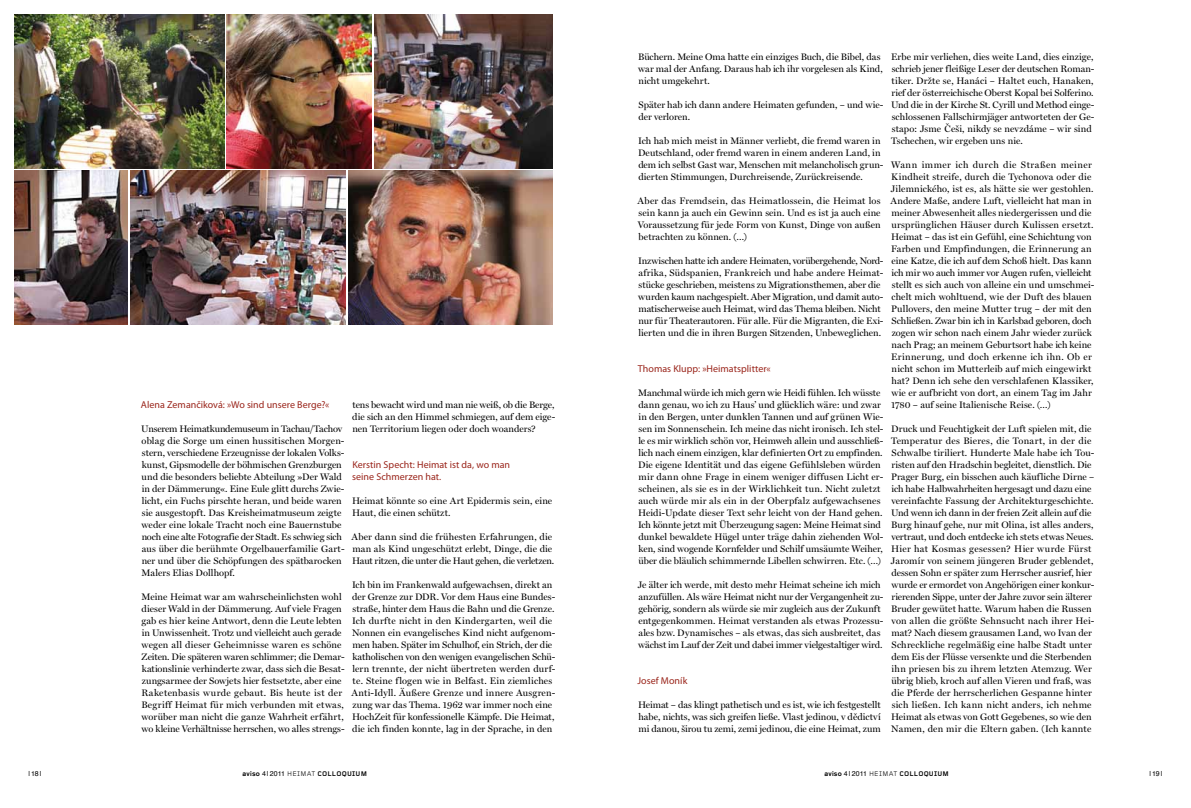
<style>
.page{position:relative;width:1191px;height:808px;background:#fff}
.page>*{position:absolute;margin:0;border:0;box-sizing:border-box;transform-origin:0 0}
.t1{font:10px/12px "Myriad Pro";color:#9a251b}
.t2{font:9.5px/12px "Miller Display Roman";letter-spacing:.005em;color:#000}
.t3{font:7px "Helvetica";letter-spacing:-.015em;color:#000}
.t4{font:700 7px "Foundry Gridnik";letter-spacing:.04em;color:#000}
.s1{font-family:"Akzidenz Grotesk BE";font-weight:500}
.s2{font-family:"Foundry Gridnik"}
</style>
<div class="page">
<img style="left:14px;top:14px;width:210px;height:154px">
<img style="left:227px;top:14px;width:144px;height:154px">
<img style="left:374px;top:14px;width:179px;height:154px">
<img style="left:14px;top:171px;width:114px;height:154px">
<img style="left:130px;top:171px;width:216px;height:154px">
<img style="left:349px;top:171px;width:204px;height:154px">
<p class="t1" style="left:141px;top:398px;width:190px">Alena Zemančiková: »Wo sind unsere Berge?«</p>
<p class="t2" style="left:141px;top:423px;width:205px">Unserem Heimatkundemuseum in Tachau/Tachov oblag die Sorge um einen hussitischen Morgen&shy;stern, verschiedene Erzeugnisse der lokalen Volks&shy;kunst, Gipsmodelle der böhmischen Grenzburgen und die besonders beliebte Abteilung »Der Wald in der Dämmerung«. Eine Eule glitt durchs Zwie&shy;licht, ein Fuchs pirschte heran, und beide waren sie ausgestopft. Das Kreisheimatmuseum zeigte weder eine lokale Tracht noch eine Bauernstube noch eine alte Fotografie der Stadt. Es schwieg sich aus über die berühmte Orgelbauerfamilie Gart&shy;ner und über die Schöpfungen des spätbarocken Malers Elias Dollhopf.</p>
<p class="t2" style="left:141px;top:591px;width:204px">Meine Heimat war am wahrscheinlichsten wohl dieser Wald in der Dämmerung. Auf viele Fragen gab es hier keine Antwort, denn die Leute lebten in Unwissenheit. Trotz und vielleicht auch gerade wegen all dieser Geheimnisse waren es schöne Zeiten. Die späteren waren schlimmer; die Demar&shy;kationslinie verhinderte zwar, dass sich die Besat&shy;zungsarmee der Sowjets hier festsetzte, aber eine Raketenbasis wurde gebaut. Bis heute ist der Begriff Heimat für mich verbunden mit etwas, worüber man nicht die ganze Wahrheit erfährt, wo kleine Verhältnisse herrschen, wo alles strengs-</p>
<p class="t2" style="left:352px;top:399px;width:204px;text-align:justify">tens bewacht wird und man nie weiß, ob die Berge, die sich an den Himmel schmiegen, auf dem eige&shy;nen Territorium liegen oder doch woanders?</p>
<p class="t1" style="left:352px;top:458px;width:159px">Kerstin Specht: Heimat ist da, wo man seine Schmerzen hat.</p>
<p class="t2" style="left:352px;top:495px;width:202px">Heimat könnte so eine Art Epidermis sein, eine<br>Haut, die einen schützt.</p>
<p class="t2" style="left:351px;top:531px;width:204px">Aber dann sind die frühesten Erfahrungen, die man als Kind ungeschützt erlebt, Dinge, die die<br>Haut ritzen, die unter die Haut gehen, die verletzen.</p>
<p class="t2" style="left:351px;top:579px;width:205px">Ich bin im Frankenwald aufgewachsen, direkt an der Grenze zur DDR. Vor dem Haus eine Bundes&shy;straße, hinter dem Haus die Bahn und die Grenze.<br>Ich durfte nicht in den Kindergarten, weil die Nonnen ein evangelisches Kind nicht aufgenom&shy;men haben. Später im Schulhof, ein Strich, der die katholischen von den wenigen evangelischen Schü&shy;lern trennte, der nicht übertreten werden durf&shy;te. Steine flogen wie in Belfast. Ein ziemliches Anti-Idyll. Äußere Grenze und innere Ausgren&shy;zung war das Thema. 1962 war immer noch eine HochZeit für konfessionelle Kämpfe. Die Heimat, die ich finden konnte, lag in der Sprache, in den</p>
<p class="t2" style="left:891px;top:51px;width:205px">Erbe mir verliehen, dies weite Land, dies einzige, schrieb jener fleißige Leser der deutschen Roman&shy;tiker. Držte se, Hanáci – Haltet euch, Hanaken, rief der österreichische Oberst Kopal bei Solferino.<br>Und die in der Kirche St. Cyrill und Method einge&shy;schlossenen Fallschirmjäger antworteten der Ge&shy;stapo: Jsme Cˇeši, nikdy se nevzdáme – wir sind Tschechen, wir ergeben uns nie.</p>
<p class="t2" style="left:890px;top:159px;width:205px">Wann immer ich durch die Straßen meiner Kindheit streife, durch die Tychonova oder die Jilemnického, ist es, als hätte sie wer gestohlen.<br>Andere Maße, andere Luft, vielleicht hat man in meiner Abwesenheit alles niedergerissen und die ursprünglichen Häuser durch Kulissen ersetzt.<br>Heimat – das ist ein Gefühl, eine Schichtung von Farben und Empfindungen, die Erinnerung an eine Katze, die ich auf dem Schoß hielt. Das kann ich mir wo auch immer vor Augen rufen, vielleicht stellt es sich auch von alleine ein und umschmei&shy;chelt mich wohltuend, wie der Duft des blauen Pullovers, den meine Mutter trug – der mit den Schließen. Zwar bin ich in Karlsbad geboren, doch zogen wir schon nach einem Jahr wieder zurück nach Prag; an meinem Geburtsort habe ich keine Erinnerung, und doch erkenne ich ihn. Ob er nicht schon im Mutterleib auf mich eingewirkt hat? Denn ich sehe den verschlafenen Klassiker, wie er aufbricht von dort, an einem Tag im Jahr 1780 – auf seine Italienische Reise. (…)</p>
<p class="t2" style="left:891px;top:423px;width:205px">Druck und Feuchtigkeit der Luft spielen mit, die Temperatur des Bieres, die Tonart, in der die Schwalbe tiriliert. Hunderte Male habe ich Tou&shy;risten auf den Hradschin begleitet, dienstlich. Die Prager Burg, ein bisschen auch käufliche Dirne – ich habe Halbwahrheiten hergesagt und dazu eine vereinfachte Fassung der Architekturgeschichte.<br>Und wenn ich dann in der freien Zeit allein auf die Burg hinauf gehe, nur mit Olina, ist alles anders, vertraut, und doch entdecke ich stets etwas Neues.<br>Hier hat Kosmas gesessen? Hier wurde Fürst Jaromír von seinem jüngeren Bruder geblendet, dessen Sohn er später zum Herrscher ausrief, hier wurde er ermordet von Angehörigen einer konkur&shy;rierenden Sippe, unter der Jahre zuvor sein älterer Bruder gewütet hatte. Warum haben die Russen von allen die größte Sehnsucht nach ihrer Hei&shy;mat? Nach diesem grausamen Land, wo Ivan der Schreckliche regelmäßig eine halbe Stadt unter dem Eis der Flüsse versenkte und die Sterbenden ihn priesen bis zu ihrem letzten Atemzug. Wer übrig blieb, kroch auf allen Vieren und fraß, was die Pferde der herrscherlichen Gespanne hinter sich ließen. Ich kann nicht anders, ich nehme Heimat als etwas von Gott Gegebenes, so wie den Namen, den mir die Eltern gaben. (Ich kannte</p>
<p class="t2" style="left:638px;top:51px;width:246px">Büchern. Meine Oma hatte ein einziges Buch, die Bibel, das war mal der Anfang. Daraus hab ich ihr vorgelesen als Kind, nicht umgekehrt.</p>
<p class="t2" style="left:638px;top:99px;width:247px">Später hab ich dann andere Heimaten gefunden, – und wie&shy;der verloren.</p>
<p class="t2" style="left:638px;top:135px;width:247px">Ich hab mich meist in Männer verliebt, die fremd waren in Deutschland, oder fremd waren in einem anderen Land, in dem ich selbst Gast war, Menschen mit melancholisch grun&shy;dierten Stimmungen, Durchreisende, Zurückreisende.</p>
<p class="t2" style="left:637px;top:195px;width:245px;text-align:justify">Aber das Fremdsein, das Heimatlossein, die Heimat los sein kann ja auch ein Gewinn sein. Und es ist ja auch eine Voraussetzung für jede Form von Kunst, Dinge von außen betrachten zu können. (…)</p>
<p class="t2" style="left:638px;top:255px;width:247px">Inzwischen hatte ich andere Heimaten, vorübergehende, Nord&shy;afrika, Südspanien, Frankreich und habe andere Heimat&shy;stücke geschrieben, meistens zu Migrationsthemen, aber die wurden kaum nachgespielt. Aber Migration, und damit auto&shy;matischerweise auch Heimat, wird das Thema bleiben. Nicht nur für Theaterautoren. Für alle. Für die Migranten, die Exi&shy;lierten und die in ihren Burgen Sitzenden, Unbeweglichen.</p>
<p class="t1" style="left:638px;top:362px;width:134px">Thomas Klupp: »Heimatsplitter«</p>
<p class="t2" style="left:638px;top:387px;width:247px">Manchmal würde ich mich gern wie Heidi fühlen. Ich wüsste dann genau, wo ich zu Haus’ und glücklich wäre: und zwar in den Bergen, unter dunklen Tannen und auf grünen Wie&shy;sen im Sonnenschein. Ich meine das nicht ironisch. Ich stel&shy;le es mir wirklich schön vor, Heimweh allein und ausschließ&shy;lich nach einem einzigen, klar definierten Ort zu empfinden.<br>Die eigene Identität und das eigene Gefühlsleben würden mir dann ohne Frage in einem weniger diffusen Licht er&shy;scheinen, als sie es in der Wirklichkeit tun. Nicht zuletzt auch würde mir als ein in der Oberpfalz aufgewachsenes Heidi-Update dieser Text sehr leicht von der Hand gehen.<br>Ich könnte jetzt mit Überzeugung sagen: Meine Heimat sind dunkel bewaldete Hügel unter träge dahin ziehenden Wol&shy;ken, sind wogende Kornfelder und Schilf umsäumte Weiher, über die bläulich schimmernde Libellen schwirren. Etc. (…)</p>
<p class="t2" style="left:638px;top:579px;width:247px">Je älter ich werde, mit desto mehr Heimat scheine ich mich anzufüllen. Als wäre Heimat nicht nur der Vergangenheit zu&shy;gehörig, sondern als würde sie mir zugleich aus der Zukunft entgegenkommen. Heimat verstanden als etwas Prozessu&shy;ales bzw. Dynamisches – als etwas, das sich ausbreitet, das wächst im Lauf der Zeit und dabei immer vielgestaltiger wird.</p>
<p class="t1" style="left:637px;top:674px;width:51px">Josef Moník</p>
<p class="t2" style="left:638px;top:699px;width:244px">Heimat – das klingt pathetisch und es ist, wie ich festgestellt habe, nichts, was sich greifen ließe. Vlast jedinou, v dedictví</p>
<p class="t2" style="left:638px;top:711px;width:244px;text-indent:215px">ˇ<br>mi danou, širou tu zemi, zemi jedinou, die eine Heimat, zum</p>
<p class="t3" style="left:28px;top:768px;width:15px">| 18|</p>
<p class="t3" style="left:243px;top:768px;width:56px"><span class="s1">aviso</span> 4 | 2011 <span class="s2">HEIMAT</span></p>
<p class="t4" style="left:317px;top:770px;width:51px">COLLOQUIUM</p>
<p class="t3" style="left:824px;top:768px;width:56px"><span class="s1">aviso</span> 4 | 2011 <span class="s2">HEIMAT</span></p>
<p class="t4" style="left:899px;top:770px;width:51px">COLLOQUIUM</p>
<p class="t3" style="left:1149px;top:768px;width:15px">| 19|</p>
</div>
